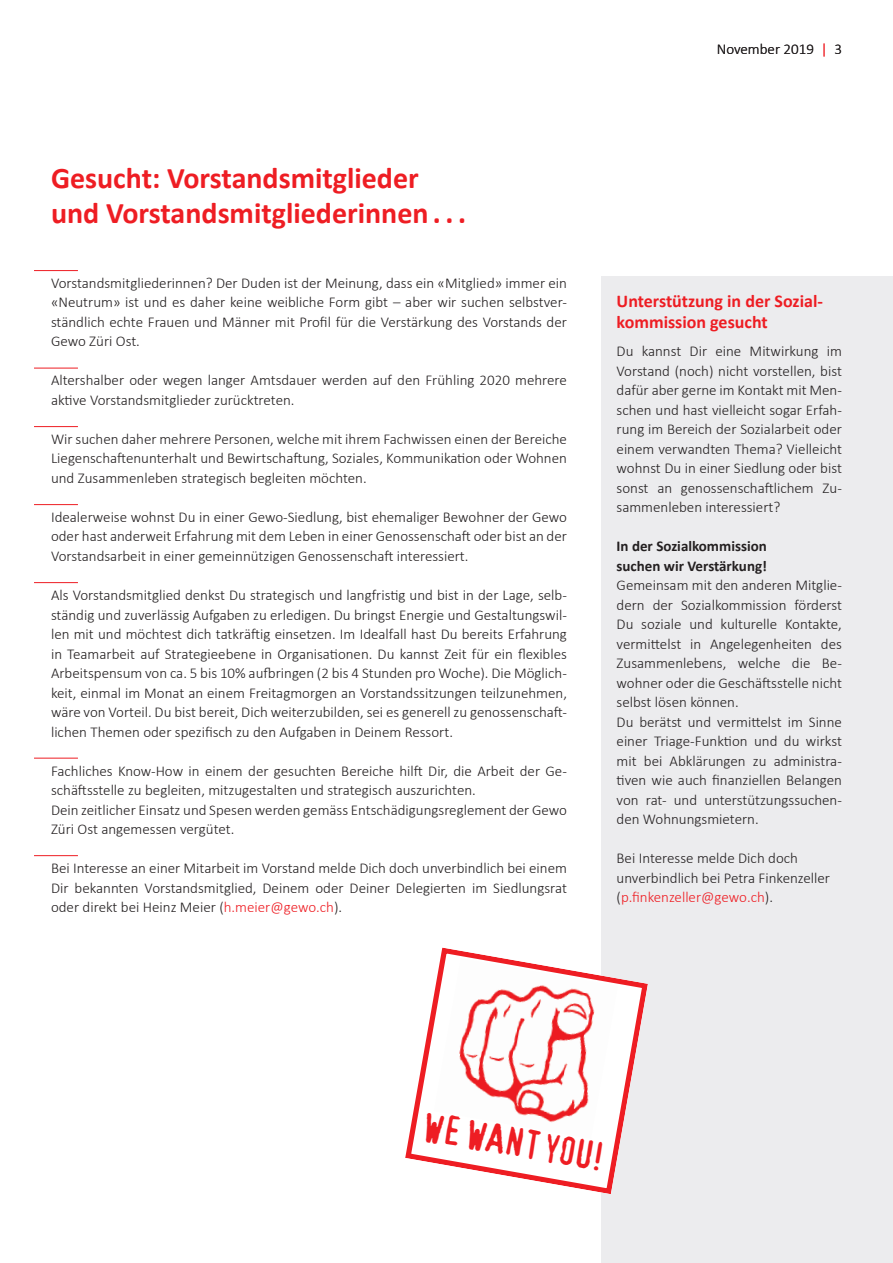
<style>
.page{position:relative;width:893px;height:1263px;background:#fff}
.page>*{position:absolute;margin:0;border:0;box-sizing:border-box;transform-origin:0 0}
.t1{font:38.7px "Confidential";color:#ee1d23}
.t2{font:700 30px/34.5px "Calibri";color:#ee1d23}
.t3{font:700 18px/21px "Calibri";color:#ee1d23}
.t4{font:300 15px/19.5px "Calibri";color:#231f20;text-align:justify}
.t5{font:700 15px/19.5px "Calibri";color:#231f20}
.s1{color:#ee1d23}
</style>
<div class="page">
<div style="left:601px;top:277px;width:292px;height:986px;background:#ececee"></div>
<hr style="left:34px;top:270px;width:44px;height:1px;background:#ee1d23">
<hr style="left:34px;top:368px;width:44px;height:1px;background:#ee1d23">
<hr style="left:34px;top:426px;width:44px;height:1px;background:#ee1d23">
<hr style="left:34px;top:504px;width:44px;height:1px;background:#ee1d23">
<hr style="left:34px;top:582px;width:44px;height:1px;background:#ee1d23">
<hr style="left:34px;top:758px;width:44px;height:1px;background:#ee1d23">
<hr style="left:34px;top:855px;width:44px;height:1px;background:#ee1d23">
<svg style="left:405px;top:947px;width:243px;height:247px"></svg>
<h2 class="t2" style="left:51px;top:161px;width:416px">Gesucht: Vorstandsmitglieder und Vorstandsmitgliederinnen . . .</h2>
<p class="t4" style="left:51px;top:272px;width:517px">Vorstandsmitgliederinnen? Der Duden ist der Meinung, dass ein «Mitglied» immer ein «Neutrum» ist und es daher keine weibliche Form gibt – aber wir suchen selbstver&shy;ständlich echte Frauen und Männer mit Profil für die Verstärkung des Vorstands der Gewo Züri Ost.</p>
<p class="t4" style="left:51px;top:370px;width:517px">Altershalber oder wegen langer Amtsdauer werden auf den Frühling 2020 mehrere aktive Vorstandsmitglieder zurücktreten.</p>
<p class="t4" style="left:51px;top:428px;width:517px">Wir suchen daher mehrere Personen, welche mit ihrem Fachwissen einen der Bereiche Liegenschaftenunterhalt und Bewirtschaftung, Soziales, Kommunikation oder Wohnen und Zusammenleben strategisch begleiten möchten.</p>
<p class="t4" style="left:51px;top:506px;width:517px">Idealerweise wohnst Du in einer Gewo-Siedlung, bist ehemaliger Bewohner der Gewo oder hast anderweit Erfahrung mit dem Leben in einer Genossenschaft oder bist an der Vorstandsarbeit in einer gemeinnützigen Genossenschaft interessiert.</p>
<p class="t4" style="left:51px;top:584px;width:517px">Als Vorstandsmitglied denkst Du strategisch und langfristig und bist in der Lage, selb&shy;ständig und zuverlässig Aufgaben zu erledigen. Du bringst Energie und Gestaltungswil&shy;len mit und möchtest dich tatkräftig einsetzen. Im Idealfall hast Du bereits Erfahrung in Teamarbeit auf Strategieebene in Organisationen. Du kannst Zeit für ein flexibles Arbeitspensum von ca. 5 bis 10% aufbringen (2 bis 4 Stunden pro Woche). Die Möglich&shy;keit, einmal im Monat an einem Freitagmorgen an Vorstandssitzungen teilzunehmen, wäre von Vorteil. Du bist bereit, Dich weiterzubilden, sei es generell zu genossenschaft&shy;lichen Themen oder spezifisch zu den Aufgaben in Deinem Ressort.</p>
<p class="t4" style="left:51px;top:760px;width:517px;text-align:left">Fachliches Know-How in einem der gesuchten Bereiche hilft Dir, die Arbeit der Ge&shy;schäftsstelle zu begleiten, mitzugestalten und strategisch auszurichten.<br>Dein zeitlicher Einsatz und Spesen werden gemäss Entschädigungsreglement der Gewo Züri Ost angemessen vergütet.</p>
<p class="t4" style="left:51px;top:857px;width:517px">Bei Interesse an einer Mitarbeit im Vorstand melde Dich doch unverbindlich bei einem Dir bekannten Vorstandsmitglied, Deinem oder Deiner Delegierten im Siedlungsrat oder direkt bei Heinz Meier (<span class="s1">h.meier@gewo.ch</span>).</p>
<p class="t4" style="left:717px;top:38px;width:127px">November 2019 <span class="s1">|</span> 3</p>
<p class="t3" style="left:617px;top:291px;width:208px">Unterstützung in der Sozial&shy;kommission gesucht</p>
<p class="t4" style="left:617px;top:341px;width:227px">Du kannst Dir eine Mitwirkung im Vorstand (noch) nicht vorstellen, bist dafür aber gerne im Kontakt mit Men&shy;schen und hast vielleicht sogar Erfah&shy;rung im Bereich der Sozialarbeit oder einem verwandten Thema? Vielleicht wohnst Du in einer Siedlung oder bist sonst an genossenschaftlichem Zu&shy;sammenleben interessiert?</p>
<p class="t5" style="left:617px;top:536px;width:152px">In der Sozialkommission suchen wir Verstärkung!</p>
<p class="t4" style="left:617px;top:575px;width:227px;text-align:left">Gemeinsam mit den anderen Mitglie&shy;dern der Sozialkommission förderst Du soziale und kulturelle Kontakte, vermittelst in Angelegenheiten des Zusammenlebens, welche die Be&shy;wohner oder die Geschäftsstelle nicht selbst lösen können.<br>Du berätst und vermittelst im Sinne einer Triage-Funktion und du wirkst mit bei Abklärungen zu administra&shy;tiven wie auch finanziellen Belangen von rat- und unterstützungssuchen&shy;den Wohnungsmietern.</p>
<p class="t4" style="left:617px;top:848px;width:215px;text-align:left">Bei Interesse melde Dich doch unverbindlich bei Petra Finkenzeller (<span class="s1">p.finkenzeller@gewo.ch</span>).</p>
<h1 class="t1" style="left:427px;top:1110px;width:184px;rotate:10deg">WE WANT YOU!</h1>
</div>
